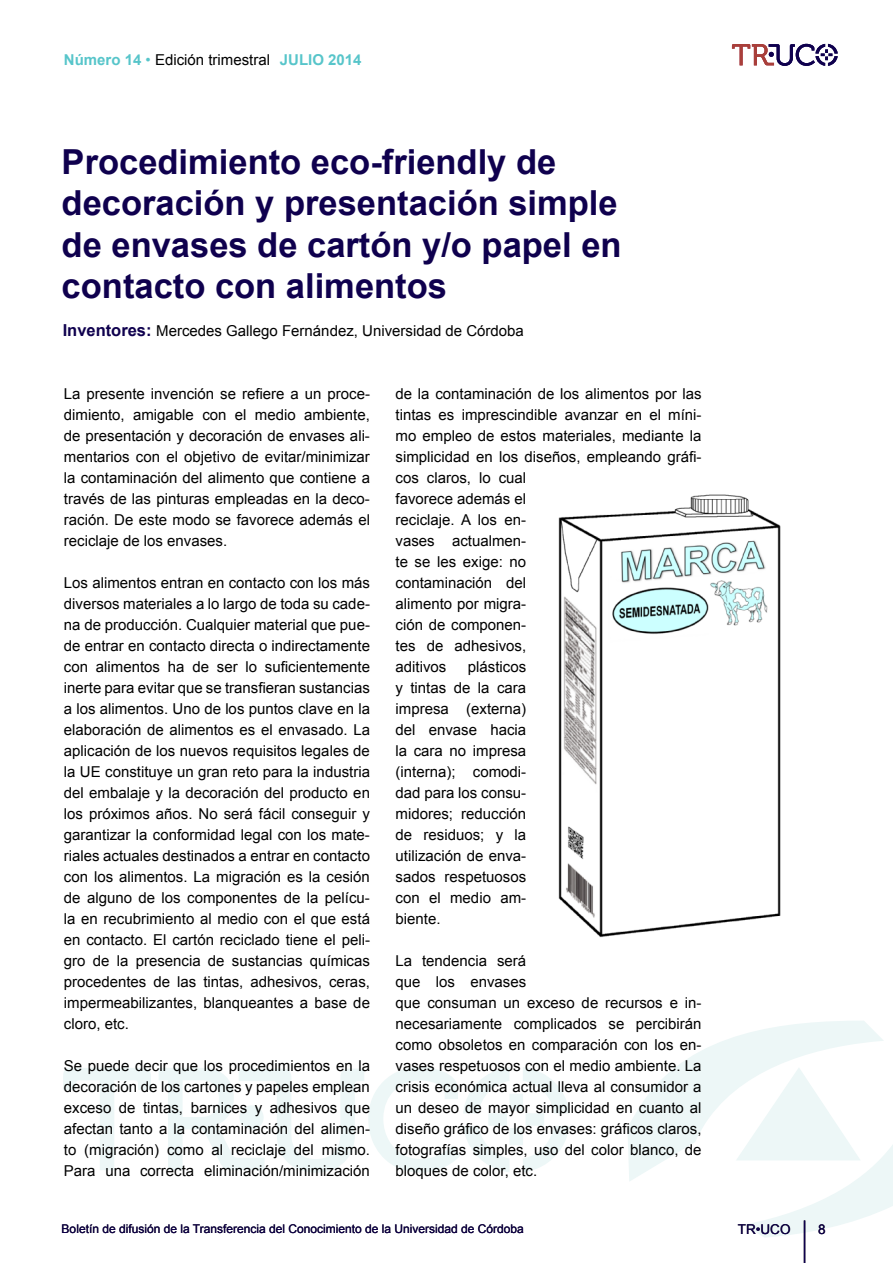
<style>
.page{position:relative;width:893px;height:1263px;background:#fff}
.page>*{position:absolute;margin:0;border:0;box-sizing:border-box;transform-origin:0 0}
.t1{font:700 34.5px/41.4px "Arial";color:#0f004e}
.t2{font:15px/21px "Arial";color:#000;text-align:justify}
.t3{font:700 15px "Arial";color:#57c5ca}
.t4{font:13.5px "Arial";color:#0f004e}
.t5{font:12px "Arial";color:#0f004e}
.s1{font-weight:400}
.s2{font-weight:400;color:#000}
.s3{font-weight:700;font-size:16.5px;color:#0f004e}
</style>
<div class="page">
<svg style="left:63px;top:1021px;width:830px;height:216px"></svg>
<hr style="left:804px;top:1220px;width:1px;height:43px;background:#0f004e">
<svg style="left:732px;top:44px;width:106px;height:22px"></svg>
<img style="left:558px;top:494px;width:223px;height:444px">
<p class="t3" style="left:64px;top:51px;width:299px">Número 14 <span class="s1">•</span> <span class="s2">Edición trimestral</span> JULIO 2014</p>
<h1 class="t1" style="left:62px;top:141px;width:561px">Procedimiento eco-friendly de decoración y presentación simple de envases de cartón y/o papel en contacto con alimentos</h1>
<p class="t2" style="left:63px;top:320px;width:463px"><span class="s3">Inventores:</span> Mercedes Gallego Fernández, Universidad de Córdoba</p>
<p class="t2" style="left:64px;top:383px;width:308px">La presente invención se refiere a un proce&shy;dimiento, amigable con el medio ambiente, de presentación y decoración de envases ali&shy;mentarios con el objetivo de evitar/minimizar la contaminación del alimento que contiene a través de las pinturas empleadas en la deco&shy;ración. De este modo se favorece además el reciclaje de los envases.</p>
<p class="t2" style="left:64px;top:572px;width:308px">Los alimentos entran en contacto con los más diversos materiales a lo largo de toda su cade&shy;na de producción. Cualquier material que pue&shy;de entrar en contacto directa o indirectamente con alimentos ha de ser lo suficientemente inerte para evitar que se transfieran sustancias a los alimentos. Uno de los puntos clave en la elaboración de alimentos es el envasado. La aplicación de los nuevos requisitos legales de la UE constituye un gran reto para la industria del embalaje y la decoración del producto en los próximos años. No será fácil conseguir y garantizar la conformidad legal con los mate&shy;riales actuales destinados a entrar en contacto con los alimentos. La migración es la cesión de alguno de los componentes de la pelícu&shy;la en recubrimiento al medio con el que está en contacto. El cartón reciclado tiene el peli&shy;gro de la presencia de sustancias químicas procedentes de las tintas, adhesivos, ceras, impermeabilizantes, blanqueantes a base de cloro, etc.</p>
<p class="t2" style="left:64px;top:1055px;width:308px">Se puede decir que los procedimientos en la decoración de los cartones y papeles emplean exceso de tintas, barnices y adhesivos que afectan tanto a la contaminación del alimen&shy;to (migración) como al reciclaje del mismo.<br>Para una correcta eliminación/minimización</p>
<p class="t2" style="left:395px;top:383px;width:308px;text-align:left">de la contaminación de los alimentos por las tintas es imprescindible avanzar en el míni&shy;mo empleo de estos materiales, mediante la simplicidad en los diseños, empleando gráfi&shy;cos claros, lo cual<br>favorece además el<br>reciclaje. A los en-<br>vases actualmen-<br>te se les exige: no<br>contaminación del<br>alimento por migra-<br>ción de componen-<br>tes de adhesivos,<br>aditivos</p>
<p class="t2" style="left:395px;top:656px;width:132px;text-indent:72px">plásticos y tintas de la cara impresa (externa) del envase hacia la cara no impresa (interna); comodi&shy;dad para los consu&shy;midores; reducción de residuos; y la utilización de enva&shy;sados respetuosos con el medio am&shy;biente.</p>
<p class="t2" style="left:395px;top:950px;width:308px;text-align:left">La tendencia será<br>que los envases<br>que consuman un exceso de recursos e in&shy;necesariamente complicados se percibirán como obsoletos en comparación con los en&shy;vases respetuosos con el medio ambiente. La crisis económica actual lleva al consumidor a un deseo de mayor simplicidad en cuanto al diseño gráfico de los envases: gráficos claros, fotografías simples, uso del color blanco, de bloques de color, etc.</p>
<p class="t5" style="left:62px;top:1222px;width:464px">Boletín de difusión de la Transferencia del Conocimiento de la Universidad de Córdoba</p>
<p class="t4" style="left:738px;top:1221px;width:54px">TR•UCO</p>
<p class="t4" style="left:818px;top:1221px;width:9px">8</p>
</div>
